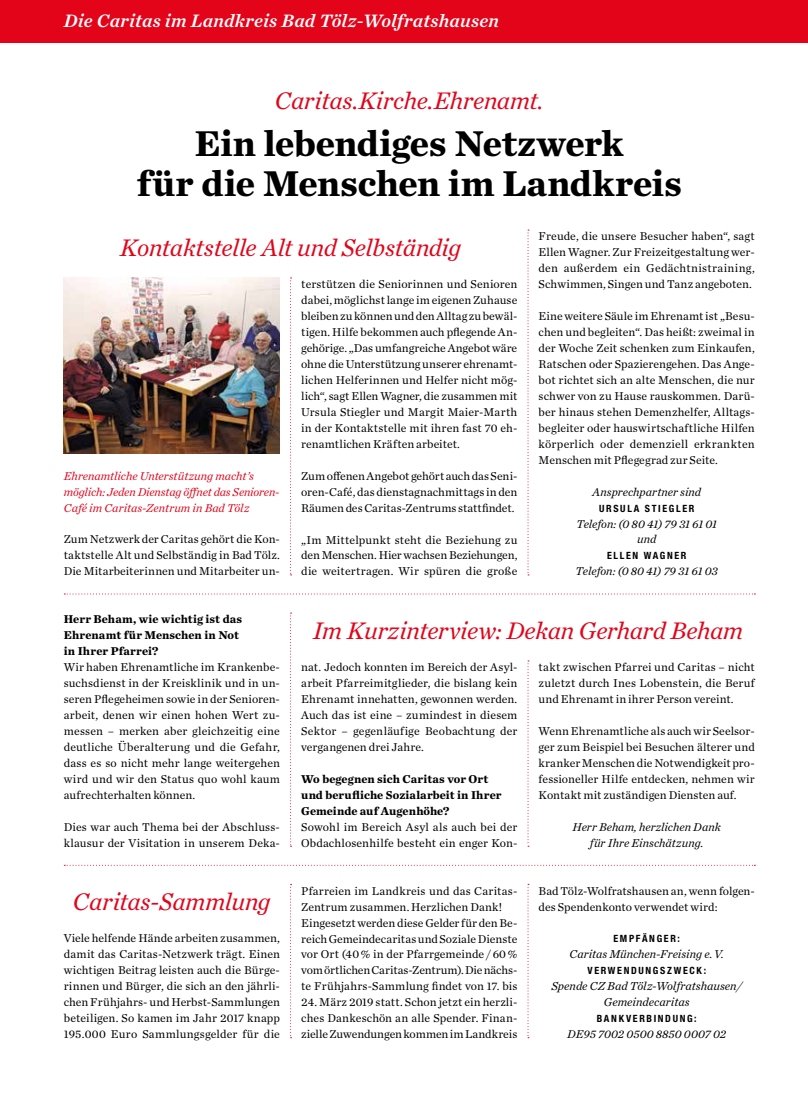
<style>
.page{position:relative;width:808px;height:1110px;background:#fff}
.page>*{position:absolute;margin:0;border:0;box-sizing:border-box;transform-origin:0 0}
.t1{font:700 37.5px/40px "Chronicle Text G1";letter-spacing:-.01em;color:#000;text-align:center}
.t2{font:italic 25px "Chronicle Text G1";letter-spacing:-.01em;color:#e3041a}
.t3{font:italic 18.75px "Chronicle Text G1 Semi";letter-spacing:.01em;color:#fff}
.t4{font:italic 12px/16px "Chronicle Text G1";color:#000;text-align:center}
.t5{font:11.88px/16px "Chronicle Text G1";letter-spacing:.01em;color:#000;text-align:justify}
.t6{font:italic 11.88px/16px "Chronicle Text G1";color:#000;text-align:center}
.t7{font:700 11.88px/16px "Chronicle Text G1";letter-spacing:.005em;color:#000}
.t8{font:italic 11.88px/16px "Chronicle Text G1";letter-spacing:-.005em;color:#e3041a}
.t9{font:700 condensed 10px "Helvetica Neue LT Std";letter-spacing:.165em;color:#000}
</style>
<div class="page">
<div style="left:0;top:0;width:808px;height:43px;background:#e3041a"></div>
<svg style="left:290px;top:612px;width:2px;height:234px"></svg>
<svg style="left:290px;top:277px;width:2px;height:298px"></svg>
<svg style="left:527px;top:660px;width:2px;height:186px"></svg>
<svg style="left:527px;top:229px;width:2px;height:346px"></svg>
<svg style="left:527px;top:883px;width:2px;height:153px"></svg>
<svg style="left:290px;top:883px;width:2px;height:153px"></svg>
<svg style="left:64px;top:864px;width:691px;height:1px"></svg>
<svg style="left:64px;top:593px;width:691px;height:1px"></svg>
<img style="left:64px;top:277px;width:216px;height:176px">
<h3 class="t3" style="left:64px;top:6px;width:437px">Die Caritas im Landkreis Bad Tölz-Wolfratshausen</h3>
<h2 class="t2" style="left:275px;top:81px;width:271px">Caritas.Kirche.Ehrenamt.</h2>
<h1 class="t1" style="left:137px;top:121px;width:546px">Ein lebendiges Netzwerk<br>für die Menschen im Landkreis</h1>
<h2 class="t2" style="left:120px;top:228px;width:343px">Kontaktstelle Alt und Selbständig</h2>
<p class="t8" style="left:64px;top:467px;width:217px">Ehrenamtliche Unterstützung macht’s möglich: Jeden Dienstag öffnet das Senioren-<br>Café im Caritas-Zentrum in Bad Tölz</p>
<p class="t5" style="left:64px;top:530px;width:218px">Zum Netzwerk der Caritas gehört die Kon&shy;taktstelle Alt und Selbständig in Bad Tölz.<br>Die Mitarbeiterinnen und Mitarbeiter un-</p>
<p class="t5" style="left:301px;top:275px;width:218px">terstützen die Seniorinnen und Senioren dabei, möglichst lange im eigenen Zuhause bleiben zu können und den Alltag zu bewäl&shy;tigen. Hilfe bekommen auch pflegende An&shy;gehörige. „Das umfangreiche Angebot wäre ohne die Unterstützung unserer ehrenamt&shy;lichen Helferinnen und Helfer nicht mög&shy;lich“, sagt Ellen Wagner, die zusammen mit Ursula Stiegler und Margit Maier-Marth in der Kontaktstelle mit ihren fast 70 eh&shy;renamtlichen Kräften arbeitet.</p>
<p class="t5" style="left:301px;top:467px;width:218px">Zum offenen Angebot gehört auch das Seni&shy;oren-Café, das dienstagnachmittags in den Räumen des Caritas-Zentrums stattfindet.</p>
<p class="t5" style="left:301px;top:530px;width:218px">„Im Mittelpunkt steht die Beziehung zu den Menschen. Hier wachsen Beziehungen, die weitertragen. Wir spüren die große</p>
<p class="t5" style="left:539px;top:227px;width:218px">Freude, die unsere Besucher haben“, sagt Ellen Wagner. Zur Freizeitgestaltung wer&shy;den außerdem ein Gedächtnistraining, Schwimmen, Singen und Tanz angeboten.</p>
<p class="t5" style="left:539px;top:307px;width:218px">Eine weitere Säule im Ehrenamt ist „Besu&shy;chen und begleiten“. Das heißt: zweimal in der Woche Zeit schenken zum Einkaufen, Ratschen oder Spazierengehen. Das Ange&shy;bot richtet sich an alte Menschen, die nur schwer von zu Hause rauskommen. Darü&shy;ber hinaus stehen Demenzhelfer, Alltags&shy;begleiter oder hauswirtschaftliche Hilfen körperlich oder demenziell erkrankten Menschen mit Pflegegrad zur Seite.</p>
<p class="t6" style="left:592px;top:483px;width:110px">Ansprechpartner sind</p>
<p class="t9" style="left:599px;top:502px;width:97px">URSULA STIEGLER</p>
<p class="t6" style="left:576px;top:514px;width:142px">Telefon: (0 80 41) 79 31 61 01 und</p>
<p class="t9" style="left:607px;top:549px;width:81px">ELLEN WAGNER</p>
<p class="t6" style="left:575px;top:562px;width:144px">Telefon: (0 80 41) 79 31 61 03</p>
<p class="t7" style="left:64px;top:610px;width:180px">Herr Beham, wie wichtig ist das<br>Ehrenamt für Menschen in Not in Ihrer Pfarrei?</p>
<p class="t5" style="left:64px;top:658px;width:218px">Wir haben Ehrenamtliche im Krankenbe&shy;suchsdienst in der Kreisklinik und in un&shy;seren Pflegeheimen sowie in der Senioren&shy;arbeit, denen wir einen hohen Wert zu&shy;messen – merken aber gleichzeitig eine deutliche Überalterung und die Gefahr, dass es so nicht mehr lange weitergehen wird und wir den Status quo wohl kaum aufrechterhalten können.</p>
<p class="t5" style="left:64px;top:817px;width:218px">Dies war auch Thema bei der Abschluss&shy;klausur der Visitation in unserem Deka-</p>
<h2 class="t2" style="left:73px;top:882px;width:199px">Caritas-Sammlung</h2>
<p class="t5" style="left:64px;top:929px;width:218px">Viele helfende Hände arbeiten zusammen, damit das Caritas-Netzwerk trägt. Einen wichtigen Beitrag leisten auch die Bürge&shy;rinnen und Bürger, die sich an den jährli&shy;chen Frühjahrs- und Herbst-Sammlungen beteiligen. So kamen im Jahr 2017 knapp 195.000 Euro Sammlungsgelder für die</p>
<h2 class="t2" style="left:313px;top:611px;width:432px">Im Kurzinterview: Dekan Gerhard Beham</h2>
<p class="t5" style="left:301px;top:658px;width:218px">nat. Jedoch konnten im Bereich der Asyl&shy;arbeit Pfarreimitglieder, die bislang kein Ehrenamt innehatten, gewonnen werden.<br>Auch das ist eine – zumindest in diesem Sektor – gegenläufige Beobachtung der vergangenen drei Jahre.</p>
<p class="t7" style="left:301px;top:770px;width:202px">Wo begegnen sich Caritas vor Ort und berufliche Sozialarbeit in Ihrer<br>Gemeinde auf Augenhöhe?</p>
<p class="t5" style="left:301px;top:817px;width:218px">Sowohl im Bereich Asyl als auch bei der<br>Obdachlosenhilfe besteht ein enger Kon-</p>
<p class="t5" style="left:301px;top:881px;width:218px;text-align:left">Pfarreien im Landkreis und das Caritas-Zentrum zusammen. Herzlichen Dank!<br>Eingesetzt werden diese Gelder für den Be&shy;reich Gemeindecaritas und Soziale Dienste vor Ort (40 % in der Pfarrgemeinde / 60 % vom örtlichen Caritas-Zentrum). Die nächs&shy;te Frühjahrs-Sammlung findet von 17. bis</p>
<p class="t5" style="left:301px;top:993px;width:218px">24. März 2019 statt. Schon jetzt ein herzli&shy;ches Dankeschön an alle Spender. Finan&shy;zielle Zuwendungen kommen im Landkreis</p>
<p class="t5" style="left:539px;top:658px;width:218px">takt zwischen Pfarrei und Caritas – nicht zuletzt durch Ines Lobenstein, die Beruf und Ehrenamt in ihrer Person vereint.</p>
<p class="t5" style="left:539px;top:722px;width:218px">Wenn Ehrenamtliche als auch wir Seelsor&shy;ger zum Beispiel bei Besuchen älterer und kranker Menschen die Notwendigkeit pro&shy;fessioneller Hilfe entdecken, nehmen wir Kontakt mit zuständigen Diensten auf.</p>
<p class="t6" style="left:572px;top:817px;width:150px">Herr Beham, herzlichen Dank für Ihre Einschätzung.</p>
<p class="t5" style="left:539px;top:881px;width:218px">Bad Tölz-Wolfratshausen an, wenn folgen&shy;des Spendenkonto verwendet wird:</p>
<p class="t9" style="left:613px;top:932px;width:68px">EMPFÄNGER:</p>
<p class="t6" style="left:569px;top:945px;width:156px">Caritas München-Freising e. V.</p>
<p class="t9" style="left:587px;top:964px;width:120px">VERWENDUNGSZWECK:</p>
<p class="t4" style="left:551px;top:977px;width:192px">Spende CZ Bad Tölz-Wolfratshausen/<br>Gemeindecaritas</p>
<p class="t9" style="left:597px;top:1012px;width:101px">BANKVERBINDUNG:</p>
<p class="t6" style="left:567px;top:1025px;width:160px">DE95 7002 0500 8850 0007 02</p>
</div>
